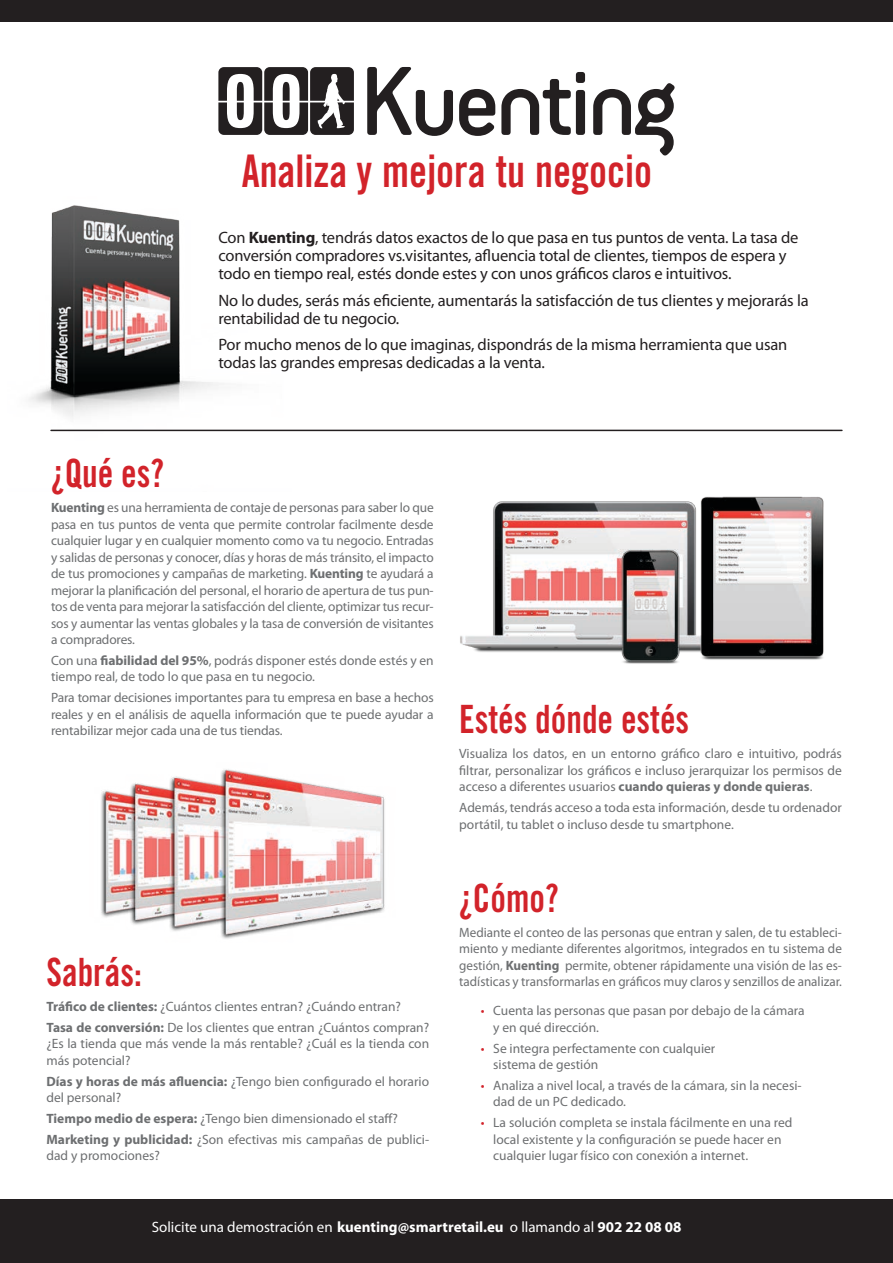
<style>
.page{position:relative;width:893px;height:1263px;background:#fff}
.page>*{position:absolute;margin:0;border:0;box-sizing:border-box;transform-origin:0 0}
.t1{font:45px "Trade Gothic LT Std Bd Cn 20";color:#d2232a;scale:.9 1}
.t2{font:39px "Trade Gothic LT Std Bd Cn 20";color:#d2232a;scale:.9 1}
.t3{font:16.5px/18px "Myriad Pro";letter-spacing:-.01em;color:#231f20}
.t4{font:15px "Myriad Pro";color:#fff}
.t5{font:13.5px/16.5px "Myriad Pro";color:#6d6f71}
.s1{font-weight:700}
.s2{color:#d2232a}
</style>
<div class="page">
<svg style="left:367px;top:67px;width:308px;height:89px"></svg>
<svg style="left:218px;top:67px;width:136px;height:68px"></svg>
<img style="left:101px;top:769px;width:284px;height:170px">
<img style="left:29px;top:205px;width:262px;height:227px">
<img style="left:460px;top:496px;width:364px;height:168px">
<hr style="left:51px;top:430px;width:791px;height:1px;background:#231f20">
<div style="left:0;top:1199px;width:893px;height:64px;background:#231f20"></div>
<div style="left:0;top:0;width:893px;height:21px;background:#231f20"></div>
<h1 class="t1" style="left:242px;top:144px;width:457px">Analiza y mejora tu negocio</h1>
<p class="t3" style="left:218px;top:229px;width:581px">Con <span class="s1">Kuenting</span>, tendrás datos exactos de lo que pasa en tus puntos de venta. La tasa de conversión compradores vs.visitantes, afluencia total de clientes, tiempos de espera y todo en tiempo real, estés donde estes y con unos gráficos claros e intuitivos.</p>
<p class="t3" style="left:218px;top:292px;width:592px">No lo dudes, serás más eficiente, aumentarás la satisfacción de tus clientes y mejorarás la rentabilidad de tu negocio.</p>
<p class="t3" style="left:218px;top:336px;width:570px">Por mucho menos de lo que imaginas, dispondrás de la misma herramienta que usan todas las grandes empresas dedicadas a la venta.</p>
<h2 class="t2" style="left:51px;top:449px;width:127px">¿Qué es?</h2>
<p class="t5" style="left:51px;top:500px;width:384px;text-align:justify"><span class="s1">Kuenting</span> es una herramienta de contaje de personas para saber lo que pasa en tus puntos de venta que permite controlar facilmente desde cualquier lugar y en cualquier momento como va tu negocio. Entradas y salidas de personas y conocer, días y horas de más tránsito, el impacto de tus promociones y campañas de marketing. <span class="s1">Kuenting</span> te ayudará a mejorar la planificación del personal, el horario de apertura de tus pun&shy;tos de venta para mejorar la satisfacción del cliente, optimizar tus recur&shy;sos y aumentar las ventas globales y la tasa de conversión de visitantes a compradores.</p>
<p class="t5" style="left:51px;top:652px;width:384px">Con una <span class="s1">fiabilidad del 95%</span>, podrás disponer estés donde estés y en tiempo real, de todo lo que pasa en tu negocio.</p>
<p class="t5" style="left:51px;top:690px;width:384px;text-align:justify">Para tomar decisiones importantes para tu empresa en base a hechos reales y en el análisis de aquella información que te puede ayudar a rentabilizar mejor cada una de tus tiendas.</p>
<h2 class="t2" style="left:46px;top:949px;width:108px">Sabrás:</h2>
<p class="t5" style="left:46px;top:997px;width:384px;line-height:20.7px"><span class="s1">Tráfico de clientes:</span> ¿Cuántos clientes entran? ¿Cuándo entran?<br><span class="s1">Tasa de conversión:</span> De los clientes que entran ¿Cuántos compran?</p>
<p class="t5" style="left:46px;top:1036px;width:384px">¿Es la tienda que más vende la más rentable? ¿Cuál es la tienda con más potencial?</p>
<p class="t5" style="left:46px;top:1073px;width:384px"><span class="s1">Días y horas de más afluencia:</span> ¿Tengo bien configurado el horario del personal?</p>
<p class="t5" style="left:46px;top:1108px;width:384px;line-height:20.7px"><span class="s1">Tiempo medio de espera:</span> ¿Tengo bien dimensionado el staff?<br><span class="s1">Marketing y publicidad:</span> ¿Son efectivas mis campañas de publici-</p>
<p class="t5" style="left:46px;top:1148px;width:115px">dad y promociones?</p>
<h2 class="t2" style="left:459px;top:696px;width:257px">Estés dónde estés</h2>
<p class="t5" style="left:459px;top:746px;width:384px;text-align:justify">Visualiza los datos, en un entorno gráfico claro e intuitivo, podrás filtrar, personalizar los gráficos e incluso jerarquizar los permisos de acceso a diferentes usuarios <span class="s1">cuando quieras y donde quieras</span>.</p>
<p class="t5" style="left:459px;top:800px;width:384px">Además, tendrás acceso a toda esta información, desde tu ordenador portátil, tu tablet o incluso desde tu smartphone.</p>
<h2 class="t2" style="left:459px;top:874px;width:112px">¿Cómo?</h2>
<p class="t5" style="left:459px;top:924px;width:384px;text-align:justify">Mediante el conteo de las personas que entran y salen, de tu estableci&shy;miento y mediante diferentes algoritmos, integrados en tu sistema de gestión, <span class="s1">Kuenting</span> permite, obtener rápidamente una visión de las es&shy;tadísticas y transformarlas en gráficos muy claros y senzillos de analizar.</p>
<p class="t5" style="left:493px;top:1003px;width:313px;text-indent:-12px"><span class="s2">•</span> Cuenta las personas que pasan por debajo de la cámara y en qué dirección.</p>
<p class="t5" style="left:493px;top:1040px;width:224px;text-indent:-12px"><span class="s2">•</span> Se integra perfectamente con cualquier sistema de gestión</p>
<p class="t5" style="left:493px;top:1077px;width:310px;text-indent:-12px"><span class="s2">•</span> Analiza a nivel local, a través de la cámara, sin la necesi&shy;dad de un PC dedicado.</p>
<p class="t5" style="left:493px;top:1115px;width:301px;text-indent:-12px"><span class="s2">•</span> La solución completa se instala fácilmente en una red local existente y la configuración se puede hacer en cualquier lugar físico con conexión a internet.</p>
<p class="t4" style="left:152px;top:1218px;width:531px">Solicite una demostración en <span class="s1">kuenting@smartretail.eu</span> o llamando al <span class="s1">902 22 08 08</span></p>
</div>
